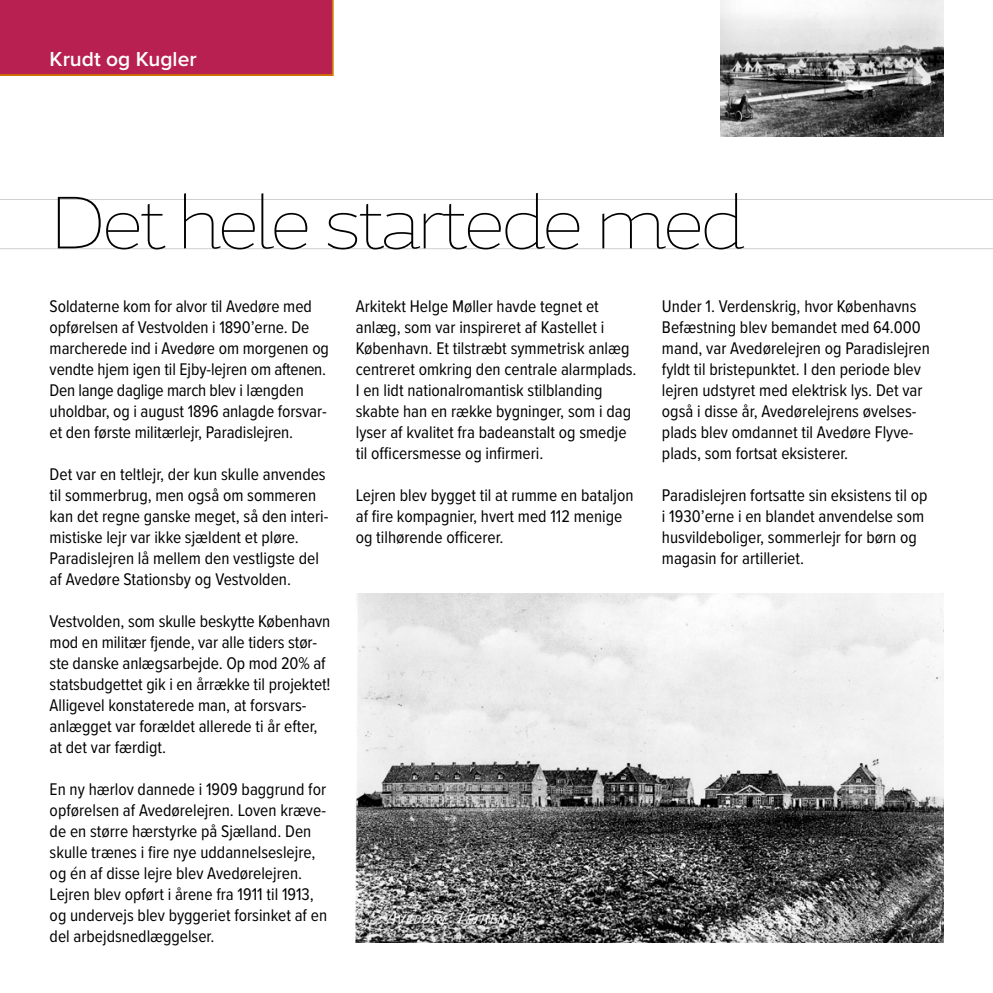
<style>
.page{position:relative;width:993px;height:993px;background:#fff}
.page>*{position:absolute;margin:0;border:0;box-sizing:border-box;transform-origin:0 0}
.t1{font:200 73.5px "Magallanes";letter-spacing:-.06em;color:#000}
.t2{font:600 21px "Proxima Nova";color:#fff}
.Brødtekst{font:17.5px/21px "Proxima Nova Cond";color:#000}
</style>
<div class="page">
<div style="left:0;top:0;width:333px;height:76px;background:#b72051"></div>
<hr style="left:0;top:199px;width:992px;height:1px;background:#d0d0d0">
<hr style="left:0;top:248px;width:992px;height:1px;background:#d0d0d0">
<img style="left:356px;top:593px;width:587px;height:348px">
<img style="left:720px;top:0;width:223px;height:137px">
<h2 class="t2" style="left:50px;top:44px;width:148px">Krudt og Kugler</h2>
<h3 class="t1" style="left:50px;top:178px;width:697px">Det hele startede med</h3>
<p class="Brødtekst" style="left:50px;top:294px;width:281px">Soldaterne kom for alvor til Avedøre med opførelsen af Vestvolden i 1890’erne. De marcherede ind i Avedøre om morgenen og vendte hjem igen til Ejby-lejren om aftenen.<br>Den lange daglige march blev i længden uholdbar, og i august 1896 anlagde forsvar&shy;et den første militærlejr, Paradislejren.</p>
<p class="Brødtekst" style="left:50px;top:462px;width:279px">Det var en teltlejr, der kun skulle anvendes til sommerbrug, men også om sommeren kan det regne ganske meget, så den interi&shy;mistiske lejr var ikke sjældent et pløre.<br>Paradislejren lå mellem den vestligste del af Avedøre Stationsby og Vestvolden.</p>
<p class="Brødtekst" style="left:50px;top:609px;width:282px">Vestvolden, som skulle beskytte København mod en militær fjende, var alle tiders stør&shy;ste danske anlægsarbejde. Op mod 20% af statsbudgettet gik i en årrække til projektet!<br>Alligevel konstaterede man, at forsvars&shy;anlægget var forældet allerede ti år efter, at det var færdigt.</p>
<p class="Brødtekst" style="left:50px;top:777px;width:278px">En ny hærlov dannede i 1909 baggrund for opførelsen af Avedørelejren. Loven kræve&shy;de en større hærstyrke på Sjælland. Den skulle trænes i fire nye uddannelseslejre, og én af disse lejre blev Avedørelejren.</p>
<p class="Brødtekst" style="left:50px;top:882px;width:279px">Lejren blev opført i årene fra 1911 til 1913, og undervejs blev byggeriet forsinket af en del arbejdsnedlæggelser.</p>
<p class="Brødtekst" style="left:356px;top:294px;width:282px">Arkitekt Helge Møller havde tegnet et anlæg, som var inspireret af Kastellet i København. Et tilstræbt symmetrisk anlæg centreret omkring den centrale alarmplads.<br>I en lidt nationalromantisk stilblanding skabte han en række bygninger, som i dag lyser af kvalitet fra badeanstalt og smedje til officersmesse og infirmeri.</p>
<p class="Brødtekst" style="left:356px;top:483px;width:279px">Lejren blev bygget til at rumme en bataljon af fire kompagnier, hvert med 112 menige og tilhørende officerer.</p>
<p class="Brødtekst" style="left:661px;top:294px;width:269px">Under 1. Verdenskrig, hvor Københavns Befæstning blev bemandet med 64.000 mand, var Avedørelejren og Paradislejren fyldt til bristepunktet. I den periode blev lejren udstyret med elektrisk lys. Det var også i disse år, Avedørelejrens øvelses&shy;plads blev omdannet til Avedøre Flyve&shy;plads, som fortsat eksisterer.</p>
<p class="Brødtekst" style="left:661px;top:483px;width:267px">Paradislejren fortsatte sin eksistens til op i 1930’erne i en blandet anvendelse som husvildeboliger, sommerlejr for børn og magasin for artilleriet.</p>
</div>
